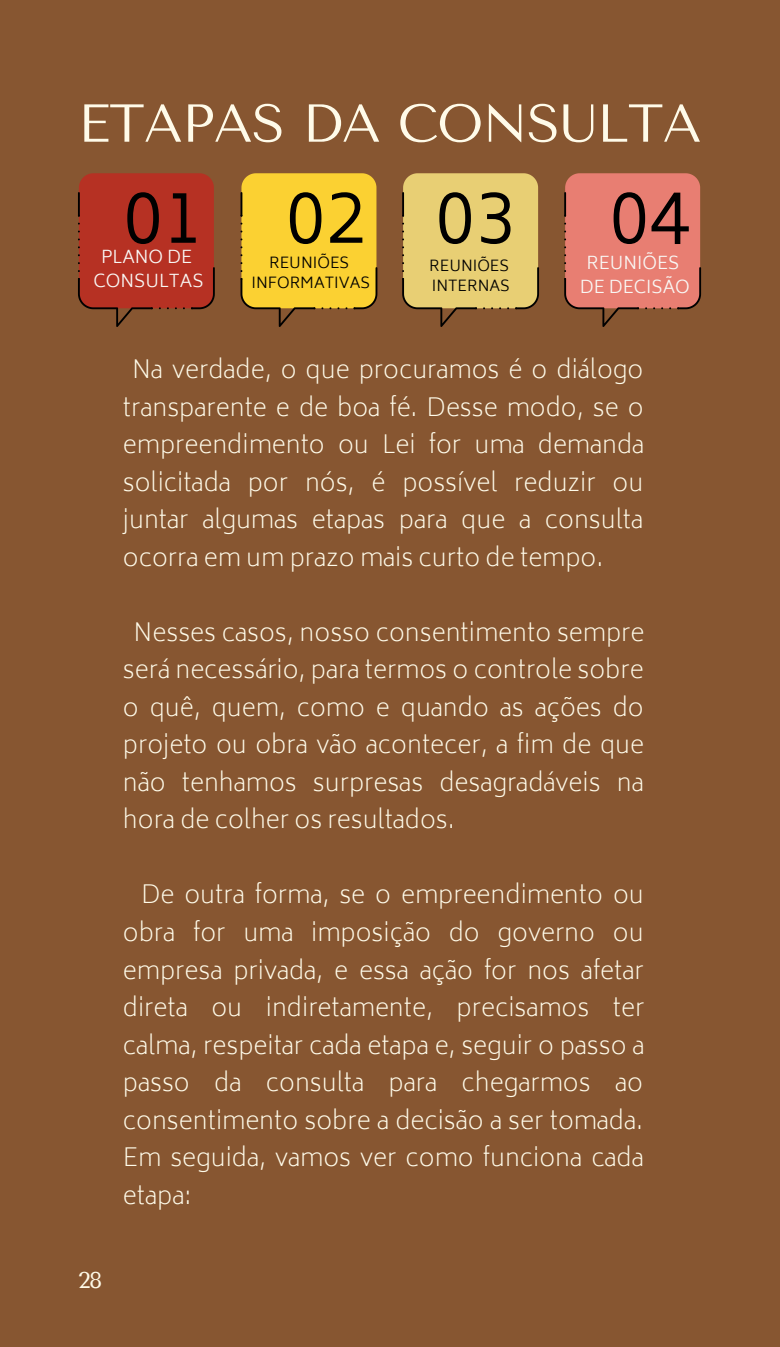
<style>
.page{position:relative;width:780px;height:1347px;background:#fff}
.page>*{position:absolute;margin:0;border:0;box-sizing:border-box;transform-origin:0 0}
.t1{font:300 73.25px "Biryani";color:#000}
.t2{font:53.25px "Tenor Sans";letter-spacing:-.015em;color:#fffbe9}
.t3{font:200 24.5px/37.5px "Biryani";color:#fffbe9;text-align:justify}
.t4{font:22.75px "Tenor Sans";color:#fffbe9}
.t5{font:300 17.5px/23.5px "Biryani";color:#f9f7f4;text-align:center}
.t6{font:300 15.25px/20.2px "Biryani";color:#000;text-align:center}
.t7{font:300 15px/20.5px "Biryani";color:#000}
</style>
<div class="page">
<div style="left:0;top:0;width:780px;height:1346px;background:#875631"></div>
<svg style="left:78px;top:173px;width:137px;height:154px;background:#ac3424"></svg>
<svg style="left:241px;top:173px;width:136px;height:154px;background:#e7bd30"></svg>
<svg style="left:402px;top:173px;width:137px;height:154px;background:#d6ba68"></svg>
<svg style="left:564px;top:173px;width:137px;height:154px;background:#d67667"></svg>
<h2 class="t2" style="left:78px;top:93px;width:625px">ETAPAS DA CONSULTA</h2>
<h1 class="t1" style="left:123px;top:175px;width:82px">01</h1>
<p class="t5" style="left:93px;top:245px;width:112px">PLANO DE<br>CONSULTAS</p>
<h1 class="t1" style="left:286px;top:175px;width:82px">02</h1>
<p class="t6" style="left:251px;top:252px;width:120px">REUNIÕES<br>INFORMATIVAS</p>
<h1 class="t1" style="left:435px;top:175px;width:82px">03</h1>
<p class="t7" style="left:429px;top:255px;width:82px">REUNIÕES<br>INTERNAS</p>
<h1 class="t1" style="left:609px;top:175px;width:82px">04</h1>
<p class="t5" style="left:580px;top:251px;width:112px">REUNIÕES<br>DE DECISÃO</p>
<p class="t3" style="left:123px;top:351px;width:523px;text-indent:9px">Na verdade, o que procuramos é o diálogo transparente e de boa fé. Desse modo, se o empreendimento ou Lei for uma demanda solicitada por nós, é possível reduzir ou juntar algumas etapas para que a consulta ocorra em um prazo mais curto de tempo.</p>
<p class="t3" style="left:123px;top:613px;width:523px;text-indent:11px">Nesses casos, nosso consentimento sempre será necessário, para termos o controle sobre o quê, quem, como e quando as ações do projeto ou obra vão acontecer, a fim de que não tenhamos surpresas desagradáveis na hora de colher os resultados.</p>
<p class="t3" style="left:123px;top:876px;width:523px;text-indent:18px">De outra forma, se o empreendimento ou obra for uma imposição do governo ou empresa privada, e essa ação for nos afetar direta ou indiretamente, precisamos ter calma, respeitar cada etapa e, seguir o passo a passo da consulta para chegarmos ao consentimento sobre a decisão a ser tomada.<br>Em seguida, vamos ver como funciona cada etapa:</p>
<p class="t4" style="left:78px;top:1267px;width:26px">28</p>
</div>
